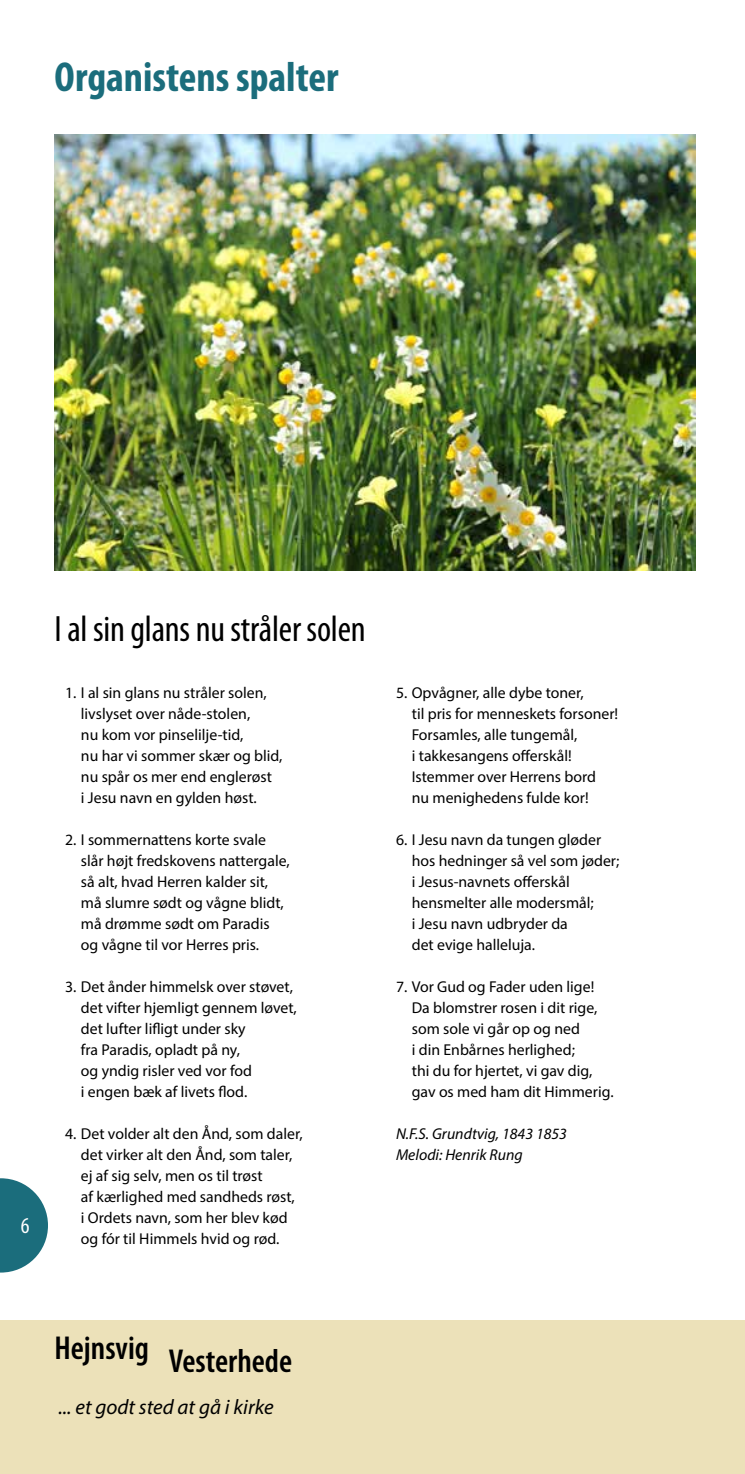
<style>
.page{position:relative;width:745px;height:1474px;background:#fff}
.page>*{position:absolute;margin:0;border:0;box-sizing:border-box;transform-origin:0 0}
.t1{font:700 condensed 42px "Myriad Pro";color:#1b6d7c}
.t2{font:condensed 36.75px "Myriad Pro";letter-spacing:-.005em;color:#000}
.t3{font:600 condensed 33.25px "Myriad Pro";color:#000}
.t4{font:condensed 22.75px "Myriad Pro";color:#fff}
.t5{font:italic 21px "Myriad Pro";color:#000}
.t6{font:15.75px/21px "Myriad Pro";color:#000}
.t7{font:italic 15.75px/21px "Myriad Pro";color:#000}
</style>
<div class="page">
<svg style="left:0;top:1178px;width:48px;height:94px"></svg>
<div style="left:0;top:1320px;width:744px;height:153px;background:#ece1b9"></div>
<img style="left:55px;top:134px;width:639px;height:436px">
<h1 class="t1" style="left:55px;top:51px;width:285px">Organistens spalter</h1>
<h3 class="t4" style="left:21px;top:1211px;width:10px">6</h3>
<h2 class="t2" style="left:55px;top:606px;width:312px">I al sin glans nu stråler solen</h2>
<p class="t6" style="left:81px;top:682px;width:203px;text-indent:-16px">1. I al sin glans nu stråler solen, livslyset over nåde-stolen,<br>nu kom vor pinselilje-tid,<br>nu har vi sommer skær og blid, nu spår os mer end englerøst<br>i Jesu navn en gylden høst.</p>
<p class="t6" style="left:81px;top:829px;width:210px;text-indent:-16px">2. I sommernattens korte svale slår højt fredskovens nattergale, så alt, hvad Herren kalder sit, må slumre sødt og vågne blidt, må drømme sødt om Paradis og vågne til vor Herres pris.</p>
<p class="t6" style="left:81px;top:976px;width:217px;text-indent:-16px">3. Det ånder himmelsk over støvet, det vifter hjemligt gennem løvet, det lufter lifligt under sky<br>fra Paradis, opladt på ny,<br>og yndig risler ved vor fod<br>i engen bæk af livets flod.</p>
<p class="t6" style="left:81px;top:1123px;width:223px;text-indent:-16px">4. Det volder alt den Ånd, som daler, det virker alt den Ånd, som taler, ej af sig selv, men os til trøst<br>af kærlighed med sandheds røst,<br>i Ordets navn, som her blev kød og fór til Himmels hvid og rød.</p>
<p class="t6" style="left:411px;top:681px;width:208px;text-indent:-16px">5. Opvågner, alle dybe toner,<br>til pris for menneskets forsoner!<br>Forsamles, alle tungemål,<br>i takkesangens offerskål!<br>Istemmer over Herrens bord<br>nu menighedens fulde kor!</p>
<p class="t6" style="left:411px;top:828px;width:209px;text-indent:-16px">6. I Jesu navn da tungen gløder hos hedninger så vel som jøder; i Jesus-navnets offerskål hensmelter alle modersmål;<br>i Jesu navn udbryder da<br>det evige halleluja.</p>
<p class="t6" style="left:411px;top:975px;width:203px;text-indent:-16px">7. Vor Gud og Fader uden lige!<br>Da blomstrer rosen i dit rige, som sole vi går op og ned<br>i din Enbårnes herlighed;<br>thi du for hjertet, vi gav dig, gav os med ham dit Himmerig.</p>
<p class="t7" style="left:396px;top:1122px;width:172px">N.F.S. Grundtvig, 1843 1853<br>Melodi: Henrik Rung</p>
<h3 class="t3" style="left:55px;top:1343px;width:239px">Hejnsvig Vesterhede</h3>
<h3 class="t5" style="left:58px;top:1393px;width:216px">... et godt sted at gå i kirke</h3>
</div>
